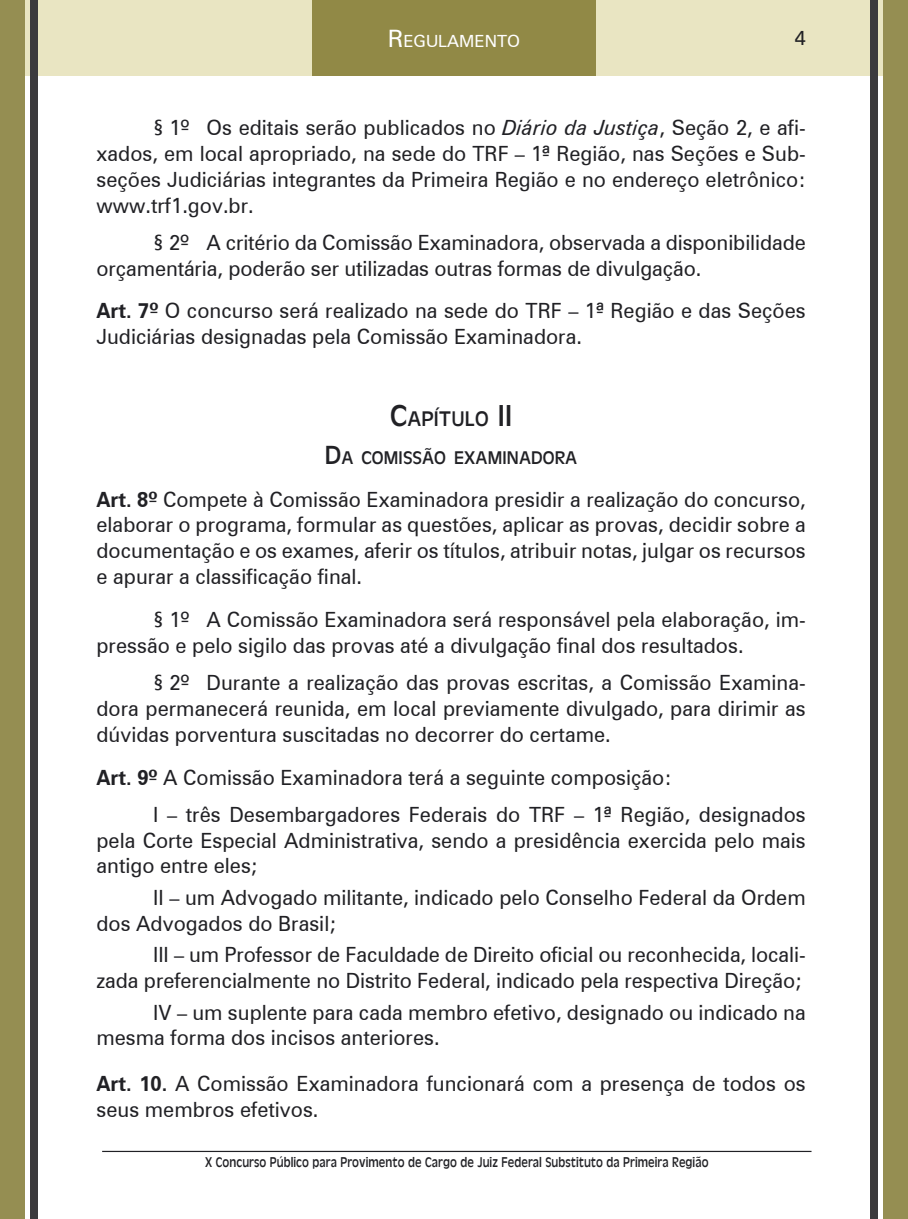
<style>
.page{position:relative;width:908px;height:1219px;background:#fff}
.page>*{position:absolute;margin:0;border:0;box-sizing:border-box;transform-origin:0 0}
.t1{font:21px/25.8px "Zurich BT";color:#212125;scale:.96 1}
.t2{font:21px "Antique";color:#212125}
.t3{font:20px "Zurich BT";color:#212125}
.t4{font:18.2px "Antique";color:#212125}
.t5{font:16.8px "Zurich BT";color:#fff}
.t6{font:14px "Antique Condensed";color:#212125}
.s1{font-size:24px}
.s2{font-style:italic}
.s3{font-weight:700}
.s4{font-size:30px}
.s5{font-size:26px}
</style>
<div class="page">
<div style="left:0;top:0;width:907px;height:76px;background:#e9e5c2"></div>
<hr style="left:102px;top:1151px;width:709px;height:1px;background:#212125">
<div style="left:312px;top:0;width:283px;height:76px;background:#918946"></div>
<div style="left:30px;top:0;width:7px;height:1219px;background:#3b3a3d"></div>
<div style="left:0;top:0;width:24px;height:1219px;background:#958e52"></div>
<div style="left:870px;top:0;width:7px;height:1219px;background:#3b3a3d"></div>
<div style="left:883px;top:0;width:24px;height:1219px;background:#958e52"></div>
<p class="t5" style="left:387px;top:31px;width:134px"><span class="s1">R</span>EGULAMENTO</p>
<p class="t3" style="left:794px;top:26px;width:13px">4</p>
<p class="t1" style="left:96px;top:114px;width:740px;text-align:justify;text-indent:57px">§ 1º Os editais serão publicados no <span class="s2">Diário da Justiça</span>, Seção 2, e afi&shy;xados, em local apropriado, na sede do TRF – 1ª Região, nas Seções e Sub&shy;seções Judiciárias integrantes da Primeira Região e no endereço eletrônico: www.trf1.gov.br.</p>
<p class="t1" style="left:96px;top:229px;width:740px;text-indent:57px">§ 2º A critério da Comissão Examinadora, observada a disponibilidade orçamentária, poderão ser utilizadas outras formas de divulgação.</p>
<p class="t1" style="left:96px;top:298px;width:740px"><span class="s3">Art. 7º</span> O concurso será realizado na sede do TRF – 1ª Região e das Seções<br>Judiciárias designadas pela Comissão Examinadora.</p>
<p class="t2" style="left:390px;top:407px;width:124px"><span class="s4">C</span>APÍTULO <span class="s4">II</span></p>
<p class="t4" style="left:325px;top:447px;width:254px"><span class="s5">D</span>A COMISSÃO EXAMINADORA</p>
<p class="t1" style="left:96px;top:486px;width:740px;text-align:justify"><span class="s3">Art. 8º</span> Compete à Comissão Examinadora presidir a realização do concurso, elaborar o programa, formular as questões, aplicar as provas, decidir sobre a documentação e os exames, aferir os títulos, atribuir notas, julgar os recursos e apurar a classificação final.</p>
<p class="t1" style="left:96px;top:606px;width:740px;text-indent:57px">§ 1º A Comissão Examinadora será responsável pela elaboração, im&shy;pressão e pelo sigilo das provas até a divulgação final dos resultados.</p>
<p class="t1" style="left:96px;top:669px;width:740px;text-align:justify;text-indent:57px">§ 2º Durante a realização das provas escritas, a Comissão Examina&shy;dora permanecerá reunida, em local previamente divulgado, para dirimir as dúvidas porventura suscitadas no decorrer do certame.</p>
<p class="t1" style="left:153px;top:758px;width:681px;line-height:37.2px;text-indent:-57px"><span class="s3">Art. 9º</span> A Comissão Examinadora terá a seguinte composição:<br>I – três Desembargadores Federais do TRF – 1ª Região, designados</p>
<p class="t1" style="left:96px;top:827px;width:740px">pela Corte Especial Administrativa, sendo a presidência exercida pelo mais antigo entre eles;</p>
<p class="t1" style="left:96px;top:884px;width:740px;text-indent:57px">II – um Advogado militante, indicado pelo Conselho Federal da Ordem dos Advogados do Brasil;</p>
<p class="t1" style="left:96px;top:942px;width:740px;text-align:right">III – um Professor de Faculdade de Direito oficial ou reconhecida, locali-<br>zada preferencialmente no Distrito Federal, indicado pela respectiva Direção;</p>
<p class="t1" style="left:96px;top:999px;width:740px;text-indent:57px">IV – um suplente para cada membro efetivo, designado ou indicado na mesma forma dos incisos anteriores.</p>
<p class="t1" style="left:96px;top:1070px;width:740px"><span class="s3">Art. 10.</span> A Comissão Examinadora funcionará com a presença de todos os seus membros efetivos.</p>
<p class="t6" style="left:205px;top:1154px;width:504px">X Concurso Público para Provimento de Cargo de Juiz Federal Substituto da Primeira Região</p>
</div>
